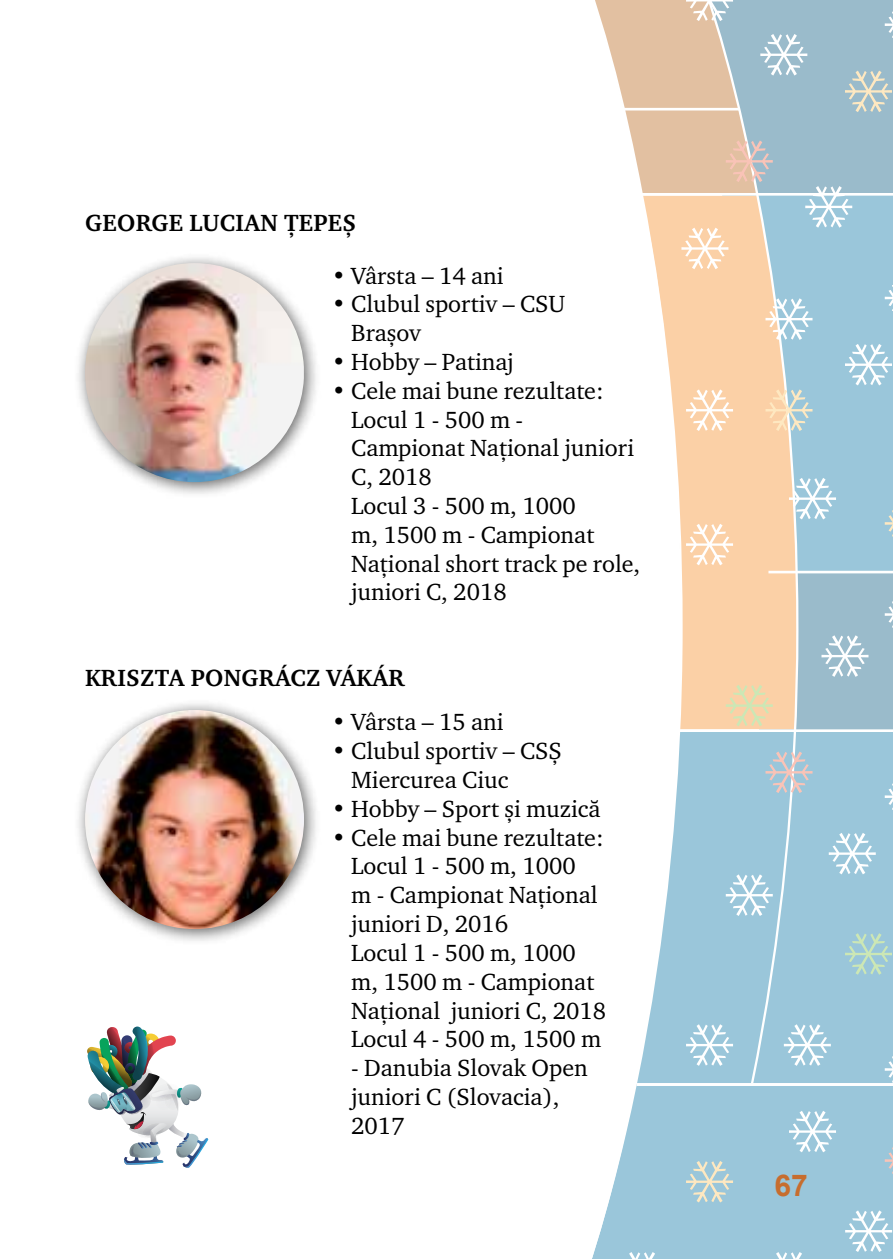
<style>
.page{position:relative;width:893px;height:1259px;background:#fff}
.page>*{position:absolute;margin:0;border:0;box-sizing:border-box;transform-origin:0 0}
.t1{font:700 30px "Arial";color:#c76d2e}
.t2{font:24px/28.8px "Charter ITC Pro";color:#000}
.t3{font:700 24px "Charter ITC Pro";letter-spacing:.015em;color:#000}
</style>
<div class="page">
<div style="left:759px;top:557px;width:134px;height:190px;background:#9abbcb"></div>
<div style="left:798px;top:269px;width:95px;height:302px;background:#9ac6da"></div>
<div style="left:683px;top:732px;width:210px;height:527px;background:#9ac6da"></div>
<hr style="left:631px;top:729px;width:262px;height:3px;background:#fff">
<svg style="left:683px;top:269px;width:115px;height:755px;background:#d2ccbd"></svg>
<svg style="left:592px;top:269px;width:91px;height:990px"></svg>
<hr style="left:768px;top:571px;width:125px;height:2px;background:#fff">
<svg style="left:885px;top:776px;width:8px;height:41px"></svg>
<svg style="left:885px;top:601px;width:8px;height:27px"></svg>
<svg style="left:885px;top:502px;width:8px;height:42px"></svg>
<svg style="left:829px;top:833px;width:47px;height:41px"></svg>
<svg style="left:765px;top:751px;width:47px;height:42px;background:#b6c6d1"></svg>
<svg style="left:726px;top:685px;width:47px;height:41px;background:#edd6aa"></svg>
<svg style="left:686px;top:524px;width:47px;height:41px"></svg>
<svg style="left:885px;top:277px;width:8px;height:42px"></svg>
<svg style="left:845px;top:344px;width:47px;height:41px"></svg>
<svg style="left:789px;top:478px;width:47px;height:41px"></svg>
<svg style="left:821px;top:635px;width:47px;height:42px"></svg>
<svg style="left:726px;top:874px;width:47px;height:42px"></svg>
<svg style="left:789px;top:1110px;width:47px;height:42px"></svg>
<svg style="left:765px;top:389px;width:47px;height:42px;background:#d9d4c2"></svg>
<svg style="left:765px;top:298px;width:47px;height:42px"></svg>
<svg style="left:686px;top:389px;width:47px;height:42px"></svg>
<svg style="left:595px;top:0;width:298px;height:269px;background:#c7cac6"></svg>
<svg style="left:885px;top:1139px;width:8px;height:42px"></svg>
<svg style="left:845px;top:933px;width:47px;height:41px;background:#a7cfcf"></svg>
<svg style="left:765px;top:1252px;width:47px;height:7px"></svg>
<svg style="left:845px;top:1210px;width:47px;height:42px"></svg>
<svg style="left:619px;top:1252px;width:47px;height:7px"></svg>
<svg style="left:686px;top:1161px;width:47px;height:41px;background:#b5cfd2"></svg>
<svg style="left:636px;top:1024px;width:257px;height:66px;background:#a8cedf"></svg>
<div style="left:74px;top:252px;width:247px;height:247px;background:#000;opacity:.6"></div>
<img style="left:85px;top:263px;width:219px;height:219px;border-radius:108px">
<div style="left:74px;top:699px;width:247px;height:247px;background:#000;opacity:.6"></div>
<img style="left:85px;top:710px;width:219px;height:219px;border-radius:109px">
<img style="left:87px;top:1026px;width:121px;height:142px">
<p class="t3" style="left:85px;top:208px;width:35px">GEORGE</p>
<p class="t3" style="left:189px;top:208px;width:29px">LUCIA</p>
<p class="t3" style="left:260px;top:208px;width:82px">N ȚEPEȘ</p>
<p class="t2" style="left:332px;top:260px;width:173px">• Vârsta – 14 ani</p>
<p class="t2" style="left:351px;top:289px;width:216px;text-indent:-19px">• Clubul sportiv – CSU<br>Brașov</p>
<p class="t2" style="left:332px;top:347px;width:183px">• Hobby – Patinaj</p>
<p class="t2" style="left:351px;top:376px;width:291px;text-indent:-19px">• Cele mai bune rezultate:<br>Locul 1 - 500 m -<br>Campionat Național juniori<br>C, 2018<br>Locul 3 - 500 m, 1000<br>m, 1500 m - Campionat<br>Național short track pe role, juniori C, 2018</p>
<p class="t3" style="left:85px;top:663px;width:321px">KRISZTA PONGRÁCZ VÁKÁR</p>
<p class="t2" style="left:332px;top:707px;width:173px">• Vârsta – 15 ani</p>
<p class="t2" style="left:351px;top:736px;width:212px;text-indent:-19px">• Clubul sportiv – CSȘ<br>Miercurea Ciuc</p>
<p class="t2" style="left:332px;top:794px;width:271px">• Hobby – Sport și muzică</p>
<p class="t2" style="left:351px;top:822px;width:257px;text-indent:-19px">• Cele mai bune rezultate:<br>Locul 1 - 500 m, 1000<br>m - Campionat Național juniori D, 2016<br>Locul 1 - 500 m, 1000 m, 1500 m - Campionat<br>Național juniori C, 2018<br>Locul 4 - 500 m, 1500 m</p>
<p class="t2" style="left:351px;top:1053px;width:238px">- Danubia Slovak Open juniori C (Slovacia),<br>2017</p>
<p class="t1" style="left:775px;top:1165px;width:35px">67</p>
</div>
